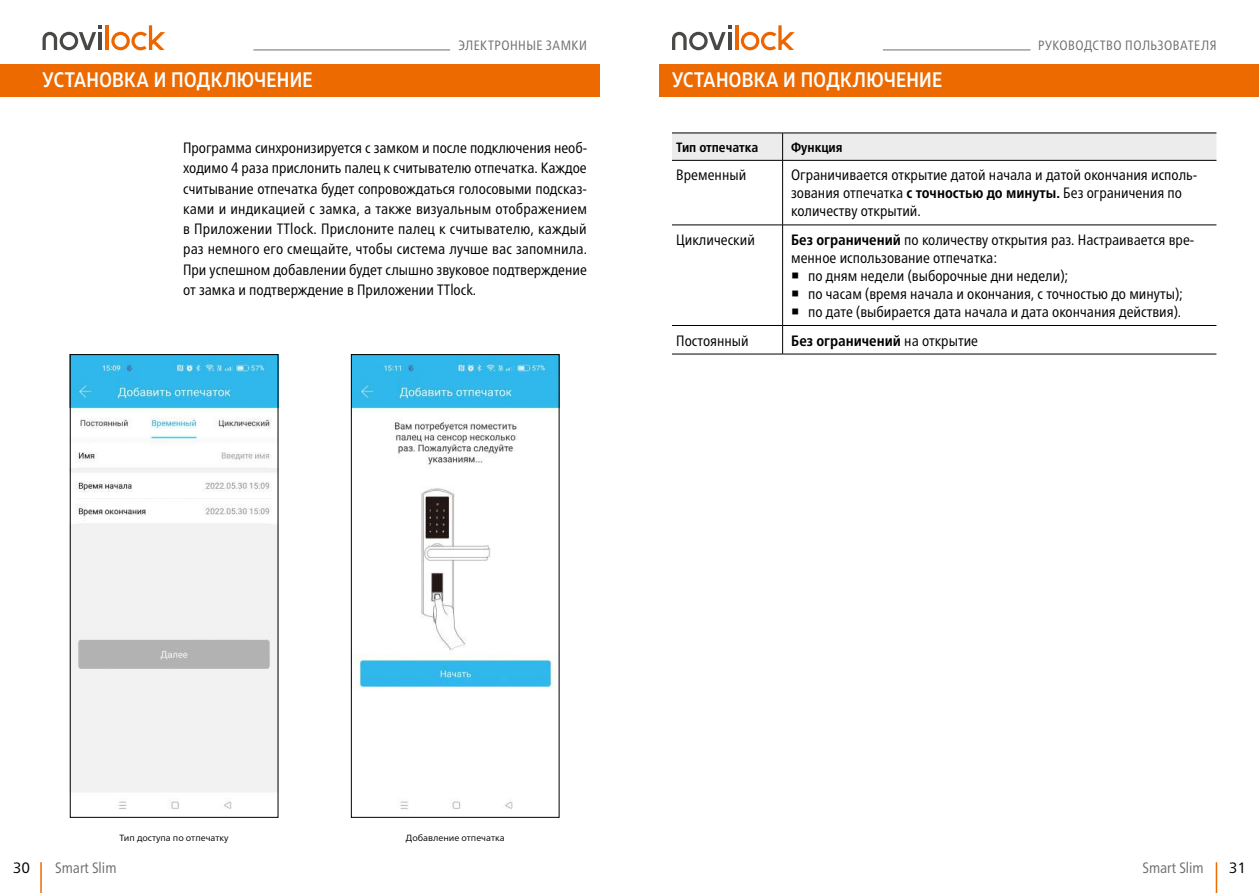
<style>
.page{position:relative;width:1259px;height:893px;background:#fff}
.page>*{position:absolute;margin:0;border:0;box-sizing:border-box;transform-origin:0 0}
.t1{font:500 21px "Muller Narrow";letter-spacing:.015em;color:#fff}
.t2{font:condensed 15px/20.2px "Frutiger Neue LTW1 G";color:#000;text-align:justify}
.t3{font:700 condensed 15px "Frutiger Neue LTW1 G";color:#000}
.t4{font:condensed 15px "Frutiger Neue LTW1 G";color:#6e6e6e}
.t5{font:15px "Frutiger Neue LTW1 G";color:#000}
.t6{font:condensed 13.5px "Frutiger Neue LTW1 G";letter-spacing:.035em;color:#6e6e6e}
.t7{font:700 condensed 13.5px "Frutiger Neue LTW1 G";color:#000}
.t8{font:9px "Frutiger Neue LTW1 G";color:#000}
.s1{font-weight:700}
.s2{font-weight:400}
</style>
<div class="page">
<div style="left:0;top:64px;width:600px;height:33px;background:#ed6a00"></div>
<div style="left:659px;top:64px;width:600px;height:33px;background:#ed6a00"></div>
<svg style="left:43px;top:25px;width:59px;height:25px"></svg>
<hr style="left:106px;top:25px;width:3px;height:25px;background:#ec6500">
<svg style="left:111px;top:25px;width:54px;height:25px"></svg>
<svg style="left:672px;top:25px;width:59px;height:25px"></svg>
<hr style="left:735px;top:25px;width:3px;height:25px;background:#ec6500">
<svg style="left:741px;top:25px;width:53px;height:25px"></svg>
<hr style="left:40px;top:862px;width:2px;height:31px;background:#ed6a00">
<hr style="left:1215px;top:862px;width:2px;height:31px;background:#ed6a00">
<hr style="left:883px;top:50px;width:147px;height:1px;background:#6e6e6e">
<hr style="left:253px;top:50px;width:197px;height:1px;background:#6e6e6e">
<img style="left:72px;top:356px;width:204px;height:453px">
<img style="left:353px;top:356px;width:204px;height:453px">
<div style="left:351px;top:354px;width:208px;height:464px;border:1px solid #000"></div>
<div style="left:70px;top:354px;width:208px;height:464px;border:1px solid #000"></div>
<hr style="left:672px;top:160px;width:110px;height:1px;background:#000">
<hr style="left:782px;top:160px;width:434px;height:1px;background:#000">
<hr style="left:782px;top:161px;width:1px;height:64px;background:#000">
<hr style="left:672px;top:225px;width:110px;height:1px;background:#000">
<hr style="left:782px;top:225px;width:434px;height:1px;background:#000">
<hr style="left:782px;top:225px;width:1px;height:100px;background:#000">
<hr style="left:672px;top:325px;width:110px;height:1px;background:#000">
<hr style="left:782px;top:325px;width:434px;height:1px;background:#000">
<svg style="left:782px;top:326px;width:1px;height:28px"></svg>
<hr style="left:672px;top:354px;width:110px;height:1px;background:#000">
<hr style="left:782px;top:354px;width:434px;height:1px;background:#000">
<svg style="left:672px;top:133px;width:544px;height:27px;background:#e6e6e6"></svg>
<p class="t6" style="left:458px;top:38px;width:130px">ЭЛЕКТРОННЫЕ ЗАМКИ</p>
<h1 class="t1" style="left:43px;top:67px;width:272px">УСТАНОВКА И ПОДКЛЮЧЕНИЕ</h1>
<h1 class="t1" style="left:672px;top:67px;width:272px">УСТАНОВКА И ПОДКЛЮЧЕНИЕ</h1>
<p class="t6" style="left:1038px;top:38px;width:180px">РУКОВОДСТВО ПОЛЬЗОВАТЕЛЯ</p>
<p class="t2" style="left:183px;top:138px;width:405px">Программа синхронизируется с замком и после подключения необ&shy;ходимо 4 раза прислонить палец к считывателю отпечатка. Каждое считывание отпечатка будет сопровождаться голосовыми подсказ&shy;ками и индикацией с замка, а также визуальным отображением в Приложении TTlock. Прислоните палец к считывателю, каждый раз немного его смещайте, чтобы система лучше вас запомнила.<br>При успешном добавлении будет слышно звуковое подтверждение от замка и подтверждение в Приложении TTlock.</p>
<p class="t7" style="left:676px;top:139px;width:84px">Тип отпечатка</p>
<p class="t7" style="left:791px;top:139px;width:53px">Функция</p>
<p class="t2" style="left:676px;top:165px;width:71px">Временный</p>
<p class="t2" style="left:791px;top:166px;width:407px;line-height:18px;text-align:left">Ограничивается открытие датой начала и датой окончания исполь&shy;зования отпечатка <span class="s1">с точностью до минуты.</span> Без ограничения по количеству открытий.</p>
<p class="t2" style="left:676px;top:230px;width:80px">Циклический</p>
<p class="t2" style="left:791px;top:230px;width:405px"><span class="s1">Без ограничений</span> по количеству открытия раз. Настраивается вре-</p>
<p class="t2" style="left:791px;top:248px;width:207px">менное использование отпечатка:</p>
<p class="t2" style="left:808px;top:266px;width:262px">по дням недели (выборочные дни недели);</p>
<p class="t2" style="left:808px;top:284px;width:376px">по часам (время начала и окончания, с точностью до минуты);</p>
<p class="t2" style="left:808px;top:302px;width:375px">по дате (выбирается дата начала и дата окончания действия).</p>
<p class="t2" style="left:676px;top:330px;width:74px">Постоянный</p>
<p class="t3" style="left:791px;top:331px;width:188px">Без ограничений <span class="s2">на открытие</span></p>
<p class="t8" style="left:120px;top:833px;width:110px">Тип доступа по отпечатку</p>
<p class="t8" style="left:406px;top:833px;width:100px">Добавление отпечатка</p>
<p class="t4" style="left:55px;top:859px;width:63px">Smart Slim</p>
<p class="t4" style="left:1142px;top:859px;width:63px">Smart Slim</p>
<p class="t5" style="left:13px;top:858px;width:19px">30</p>
<p class="t5" style="left:1229px;top:858px;width:19px">31</p>
</div>
